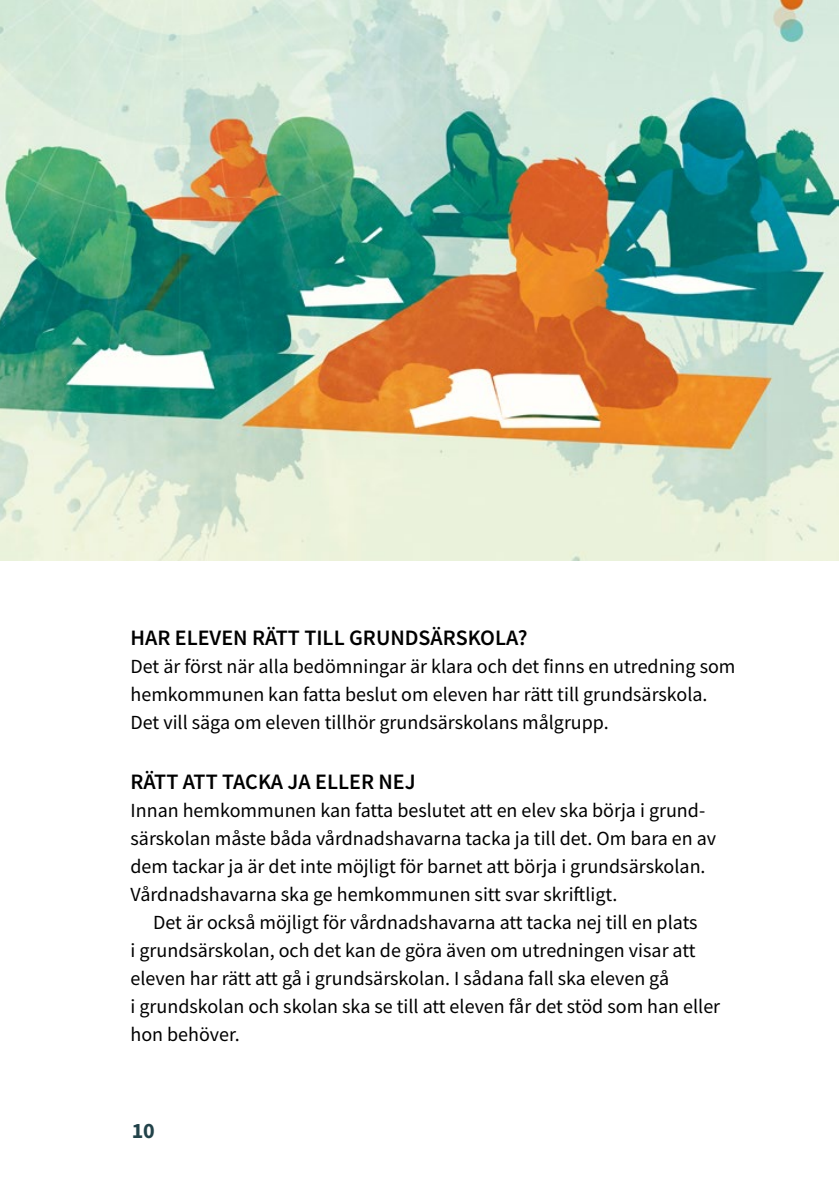
<style>
.page{position:relative;width:840px;height:1191px;background:#fff}
.page>*{position:absolute;margin:0;border:0;box-sizing:border-box;transform-origin:0 0}
.t1{font:600 22px "Source Sans Pro";color:#000}
.t2{font:700 22px "Source Sans Pro";color:#22434a}
.Brödtext_indrag{font:20px/28px "Source Sans Pro";color:#000}
</style>
<div class="page">
<img style="left:0;top:0;width:838px;height:560px">
<h2 class="t1" style="left:130px;top:623px;width:398px">HAR ELEVEN RÄTT TILL GRUNDSÄRSKOLA?</h2>
<p class="Brödtext_indrag" style="left:130px;top:652px;width:606px">Det är först när alla bedömningar är klara och det finns en utredning som hemkommunen kan fatta beslut om eleven har rätt till grundsärskola.<br>Det vill säga om eleven tillhör grundsärskolans målgrupp.</p>
<h2 class="t1" style="left:130px;top:767px;width:286px">RÄTT ATT TACKA JA ELLER NEJ</h2>
<p class="Brödtext_indrag" style="left:130px;top:796px;width:587px">Innan hemkommunen kan fatta beslutet att en elev ska börja i grund&shy;särskolan måste båda vårdnadshavarna tacka ja till det. Om bara en av dem tackar ja är det inte möjligt för barnet att börja i grundsärskolan.<br>Vårdnadshavarna ska ge hemkommunen sitt svar skriftligt.</p>
<p class="Brödtext_indrag" style="left:130px;top:908px;width:591px;text-indent:23px">Det är också möjligt för vårdnadshavarna att tacka nej till en plats<br>i grundsärskolan, och det kan de göra även om utredningen visar att eleven har rätt att gå i grundsärskolan. I sådana fall ska eleven gå<br>i grundskolan och skolan ska se till att eleven får det stöd som han eller hon behöver.</p>
<p class="t2" style="left:132px;top:1115px;width:25px">10</p>
</div>
